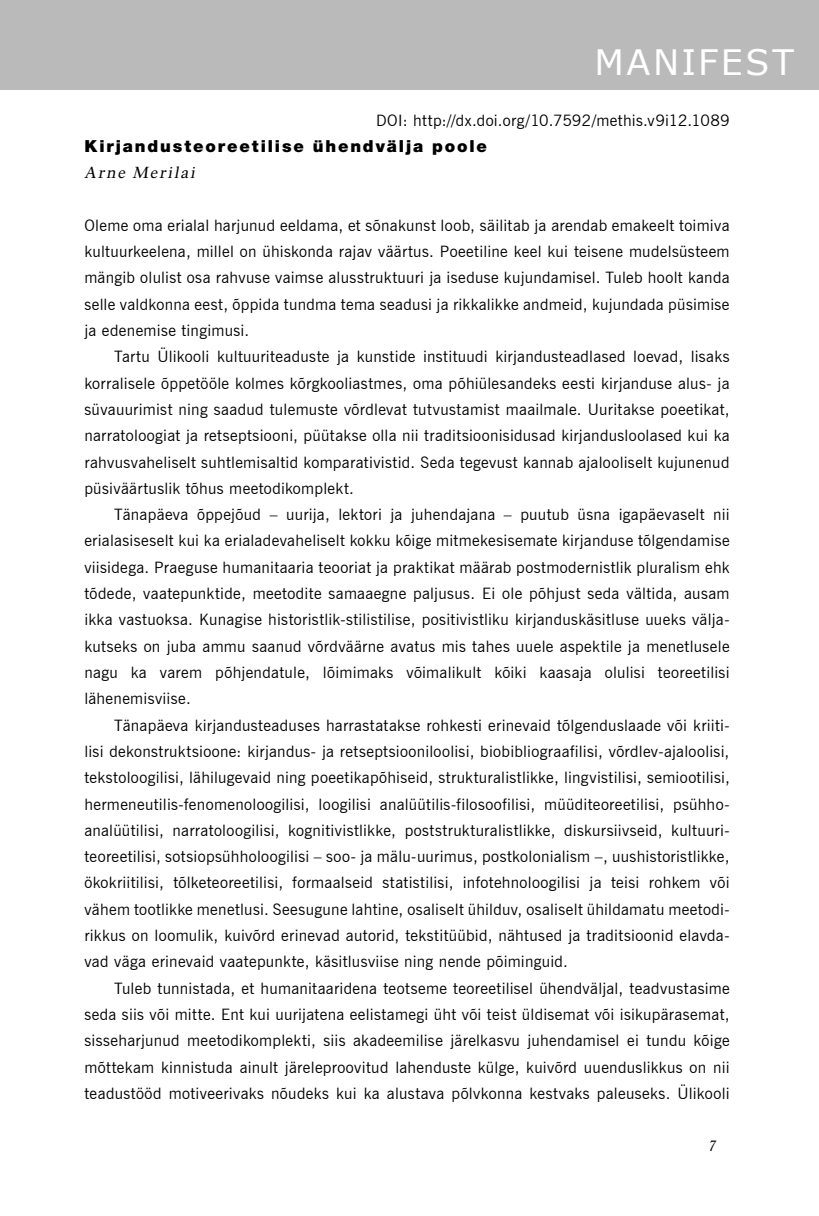
<style>
.page{position:relative;width:819px;height:1216px;background:#fff}
.page>*{position:absolute;margin:0;border:0;box-sizing:border-box;transform-origin:0 0}
.t1{font:35px "Verdana";letter-spacing:.08em;color:#fff}
.t2{font:900 16.62px "Helvetica Neue LT Std";letter-spacing:.11em;color:#000}
.t3{font:15.75px/26.2px "News Gothic BT";letter-spacing:.02em;color:#000;text-align:justify}
.t4{font:italic 15.75px "Rawlinson";color:#000}
.t5{font:italic 14.7px "Rawlinson";color:#000;scale:.83 1}
</style>
<div class="page">
<div style="left:0;top:0;width:819px;height:89px;background:#bababa"></div>
<h1 class="t1" style="left:594px;top:40px;width:201px">MANIFEST</h1>
<p class="t3" style="left:376px;top:107px;width:355px">DOI: http://dx.doi.org/10.7592/methis.v9i12.1089</p>
<p class="t2" style="left:84px;top:140px;width:404px">Kirjandusteoreetilise ühendvälja poole</p>
<p class="t4" style="left:84px;top:166px;width:115px">Arne Merilai</p>
<p class="t3" style="left:84px;top:212px;width:646px">Oleme oma erialal harjunud eeldama, et sõnakunst loob, säilitab ja arendab emakeelt toimiva kultuurkeelena, millel on ühiskonda rajav väärtus. Poeetiline keel kui teisene mudelsüsteem mängib olulist osa rahvuse vaimse alusstruktuuri ja iseduse kujundamisel. Tuleb hoolt kanda selle valdkonna eest, õppida tundma tema seadusi ja rikkalikke andmeid, kujundada püsimise ja edenemise tingimusi.</p>
<p class="t3" style="left:84px;top:343px;width:647px;text-indent:30px">Tartu Ülikooli kultuuriteaduste ja kunstide instituudi kirjandusteadlased loevad, lisaks korralisele õppetööle kolmes kõrgkooliastmes, oma põhiülesandeks eesti kirjanduse alus- ja süvauurimist ning saadud tulemuste võrdlevat tutvustamist maailmale. Uuritakse poeetikat, narratoloogiat ja retseptsiooni, püütakse olla nii traditsioonisidusad kirjandusloolased kui ka rahvusvaheliselt suhtlemisaltid komparativistid. Seda tegevust kannab ajalooliselt kujunenud püsiväärtuslik tõhus meetodikomplekt.</p>
<p class="t3" style="left:84px;top:501px;width:646px;text-indent:30px">Tänapäeva õppejõud – uurija, lektori ja juhendajana – puutub üsna igapäevaselt nii erialasiseselt kui ka erialadevaheliselt kokku kõige mitmekesisemate kirjanduse tõlgendamise viisidega. Praeguse humanitaaria teooriat ja praktikat määrab postmodernistlik pluralism ehk tõdede, vaatepunktide, meetodite samaaegne paljusus. Ei ole põhjust seda vältida, ausam ikka vastuoksa. Kunagise historistlik-stilistilise, positivistliku kirjanduskäsitluse uueks välja&shy;kutseks on juba ammu saanud võrdväärne avatus mis tahes uuele aspektile ja menetlusele nagu ka varem põhjendatule, lõimimaks võimalikult kõiki kaasaja olulisi teoreetilisi lähenemisviise.</p>
<p class="t3" style="left:84px;top:711px;width:647px;text-indent:30px">Tänapäeva kirjandusteaduses harrastatakse rohkesti erinevaid tõlgenduslaade või kriiti&shy;lisi dekonstruktsioone: kirjandus- ja retseptsiooniloolisi, biobibliograafilisi, võrdlev-ajaloolisi, tekstoloogilisi, lähilugevaid ning poeetikapõhiseid, strukturalistlikke, lingvistilisi, semiootilisi, hermeneutilis-fenomenoloogilisi, loogilisi analüütilis-filosoofilisi, müüditeoreetilisi, psühho&shy;analüütilisi, narratoloogilisi, kognitivistlikke, poststrukturalistlikke, diskursiivseid, kultuuri&shy;teoreetilisi, sotsiopsühholoogilisi – soo- ja mälu-uurimus, postkolonialism –, uushistoristlikke, ökokriitilisi, tõlketeoreetilisi, formaalseid statistilisi, infotehnoloogilisi ja teisi rohkem või vähem tootlikke menetlusi. Seesugune lahtine, osaliselt ühilduv, osaliselt ühildamatu meetodi&shy;rikkus on loomulik, kuivõrd erinevad autorid, tekstitüübid, nähtused ja traditsioonid elavda&shy;vad väga erinevaid vaatepunkte, käsitlusviise ning nende põiminguid.</p>
<p class="t3" style="left:84px;top:974px;width:647px;text-indent:30px">Tuleb tunnistada, et humanitaaridena teotseme teoreetilisel ühendväljal, teadvustasime seda siis või mitte. Ent kui uurijatena eelistamegi üht või teist üldisemat või isikupärasemat, sisseharjunud meetodikomplekti, siis akadeemilise järelkasvu juhendamisel ei tundu kõige mõttekam kinnistuda ainult järeleproovitud lahenduste külge, kuivõrd uuenduslikkus on nii teadustööd motiveerivaks nõudeks kui ka alustava põlvkonna kestvaks paleuseks. Ülikooli</p>
<p class="t5" style="left:708px;top:1140px;width:12px">7</p>
</div>
